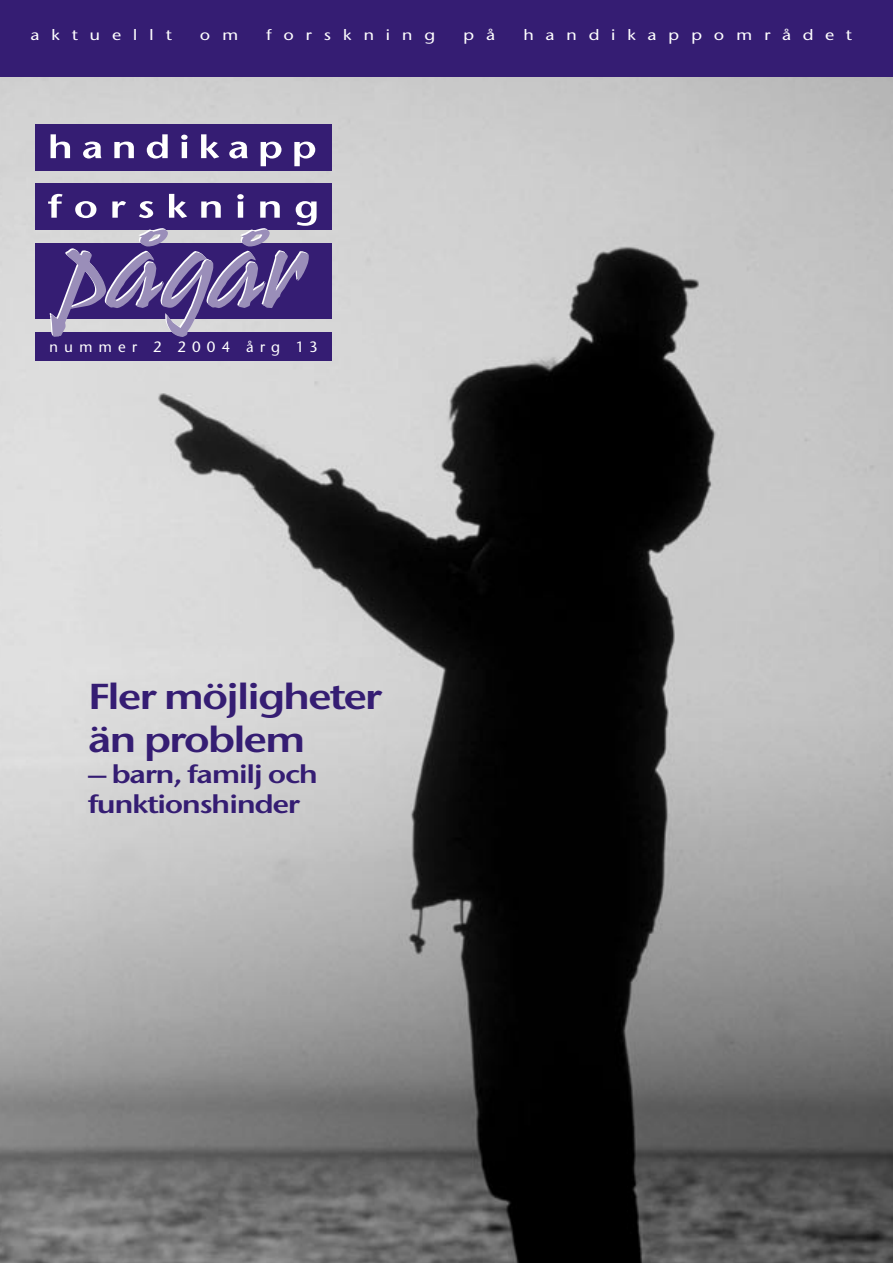
<style>
.page{position:relative;width:893px;height:1263px;background:#fff}
.page>*{position:absolute;margin:0;border:0;box-sizing:border-box;transform-origin:0 0}
.Rubrik_1{font:36px/43.2px "Stone Sans OSITC Semi";letter-spacing:-.05em;color:#351d73;scale:1.2 1}
.Rubrik_1-2{font:25.5px "Stone Sans OSITC Semi";letter-spacing:-.05em;color:#351d73;scale:1.2 1}
.Mellan_rubrik{font:500 15px "Stone Sans ITC";letter-spacing:.65em;color:#fff;scale:1.2 1}
.Mellan_rubrik-2{font:500 15px "Stone Sans ITC";letter-spacing:.4em;color:#fff}
</style>
<div class="page">
<img style="left:0;top:76px;width:893px;height:1187px">
<div style="left:0;top:0;width:893px;height:76px;background:#351d73"></div>
<div style="left:35px;top:183px;width:297px;height:47px;background:#351d73"></div>
<div style="left:35px;top:124px;width:297px;height:47px;background:#351d73"></div>
<div style="left:35px;top:332px;width:297px;height:29px;background:#351d73"></div>
<div style="left:35px;top:243px;width:297px;height:76px;background:#351d73"></div>
<svg style="left:51px;top:134px;width:264px;height:32px"></svg>
<svg style="left:48px;top:194px;width:269px;height:143px"></svg>
<p class="Mellan_rubrik" style="left:30px;top:26px;width:119px">aktuellt</p>
<p class="Mellan_rubrik" style="left:200px;top:26px;width:34px">o m</p>
<p class="Mellan_rubrik" style="left:266px;top:26px;width:142px">forskning</p>
<p class="Mellan_rubrik" style="left:463px;top:26px;width:28px">p å</p>
<p class="Mellan_rubrik" style="left:523px;top:26px;width:275px">handikappområdet</p>
<p class="Mellan_rubrik-2" style="left:49px;top:338px;width:270px">nummer 2 2004 årg 13</p>
<p class="Rubrik_1" style="left:88px;top:674px;width:247px">Fler möjligheter än problem</p>
<p class="Rubrik_1-2" style="left:88px;top:758px;width:193px">– barn, familj och</p>
<p class="Rubrik_1-2" style="left:88px;top:789px;width:178px">funktionshinder</p>
</div>
